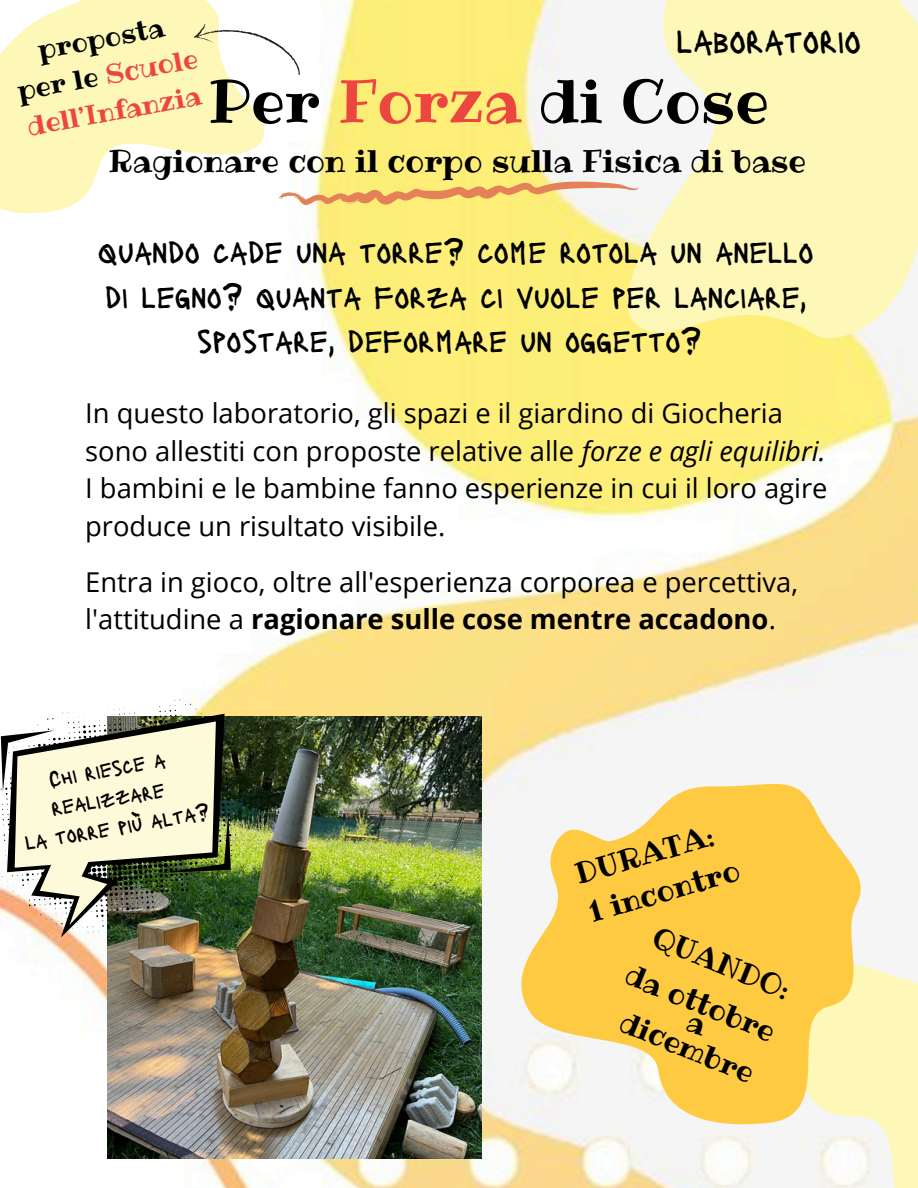
<style>
.page{position:relative;width:918px;height:1188px;background:#fff}
.page>*{position:absolute;margin:0;border:0;box-sizing:border-box;transform-origin:0 0}
.t1{font:60px "Ribeye";color:#000}
.t2{font:35.1px "Lacquer";color:#000}
.t3{font:32.1px/44.7px "Lacquer";color:#000;text-align:center}
.t4{font:31.2px "Ribeye";color:#000}
.t5{font:29.55px/40.5px "Ribeye";color:#000}
.t6{font:29.1px/46px "Ribeye";color:#000;text-align:center}
.t7{font:27.3px/37.5px "Open Sans";color:#000}
.t8{font:26.7px/36.9px "Ribeye";color:#ed4641;text-align:center}
.t9{font:21.15px/29.2px "Lacquer";color:#000}
.s1{color:#000}
.s2{color:#ed4641}
.s3{font-style:italic}
.s4{font-weight:700}
</style>
<div class="page">
<img style="left:35px;top:0;width:883px;height:1188px">
<img style="left:108px;top:716px;width:373px;height:443px">
<svg style="left:600px;top:0;width:318px;height:345px;fill:#fdf7b8"></svg>
<svg style="left:712px;top:899px;width:206px;height:289px;fill:#f9f7f1"></svg>
<svg style="left:507px;top:771px;width:367px;height:359px;fill:#fdca42"></svg>
<svg style="left:0;top:0;width:286px;height:289px"></svg>
<svg style="left:193px;top:6px;width:115px;height:86px"></svg>
<svg style="left:613px;top:0;width:305px;height:259px;fill:#fdf7b8"></svg>
<svg style="left:279px;top:182px;width:360px;height:23px"></svg>
<img style="left:0;top:699px;width:240px;height:239px">
<svg style="left:15px;top:721px;width:201px;height:204px;background:#c4c4a9"></svg>
<img style="left:139px;top:413px;width:28px;height:81px">
<svg style="left:686px;top:1016px;width:21px;height:21px"></svg>
<h4 class="t8" style="left:8px;top:36px;width:184px;rotate:-10deg"><span class="s1">proposta per le</span> Scuole dell’Infanzia</h4>
<p class="t4" style="left:109px;top:140px;width:699px">Ragionare con il corpo sulla Fisica di base</p>
<p class="t2" style="left:676px;top:18px;width:187px">LABORATORIO</p>
<p class="t1" style="left:208px;top:60px;width:562px">Per <span class="s2">Forza</span> di Cose</p>
<p class="t3" style="left:98px;top:228px;width:717px">QUANDO CADE UNA TORRE? COME ROTOLA UN ANELLO<br>DI LEGNO? QUANTA FORZA CI VUOLE PER LANCIARE,<br>SPOSTARE, DEFORMARE UN OGGETTO?</p>
<h5 class="t7" style="left:85px;top:394px;width:744px">In questo laboratorio, gli spazi e il giardino di Giocheria sono allestiti con proposte relative alle <span class="s3">forze e agli equilibri.<br></span>I bambini e le bambine fanno esperienze in cui il loro agire produce un risultato visibile.</h5>
<p class="t7" style="left:85px;top:562px;width:714px">Entra in gioco, oltre all'esperienza corporea e percettiva, l'attitudine a <span class="s4">ragionare sulle cose mentre accadono</span>.</p>
<h5 class="t9" style="left:44px;top:765px;width:122px;rotate:-10deg">CHI RIESCE A<br>REALIZZARE</h5>
<h5 class="t9" style="left:22px;top:828px;width:188px;rotate:-10deg">LA TORRE PIÙ ALTA?</h5>
<h1 class="t5" style="left:570px;top:854px;width:160px;rotate:-16deg">DURATA:<br>1 incontro</h1>
<h2 class="t6" style="left:662px;top:914px;width:148px;rotate:22deg">QUANDO:</h2>
<p class="t6" style="left:636px;top:951px;width:160px;rotate:22deg">da ottobre dicembre</p>
</div>
